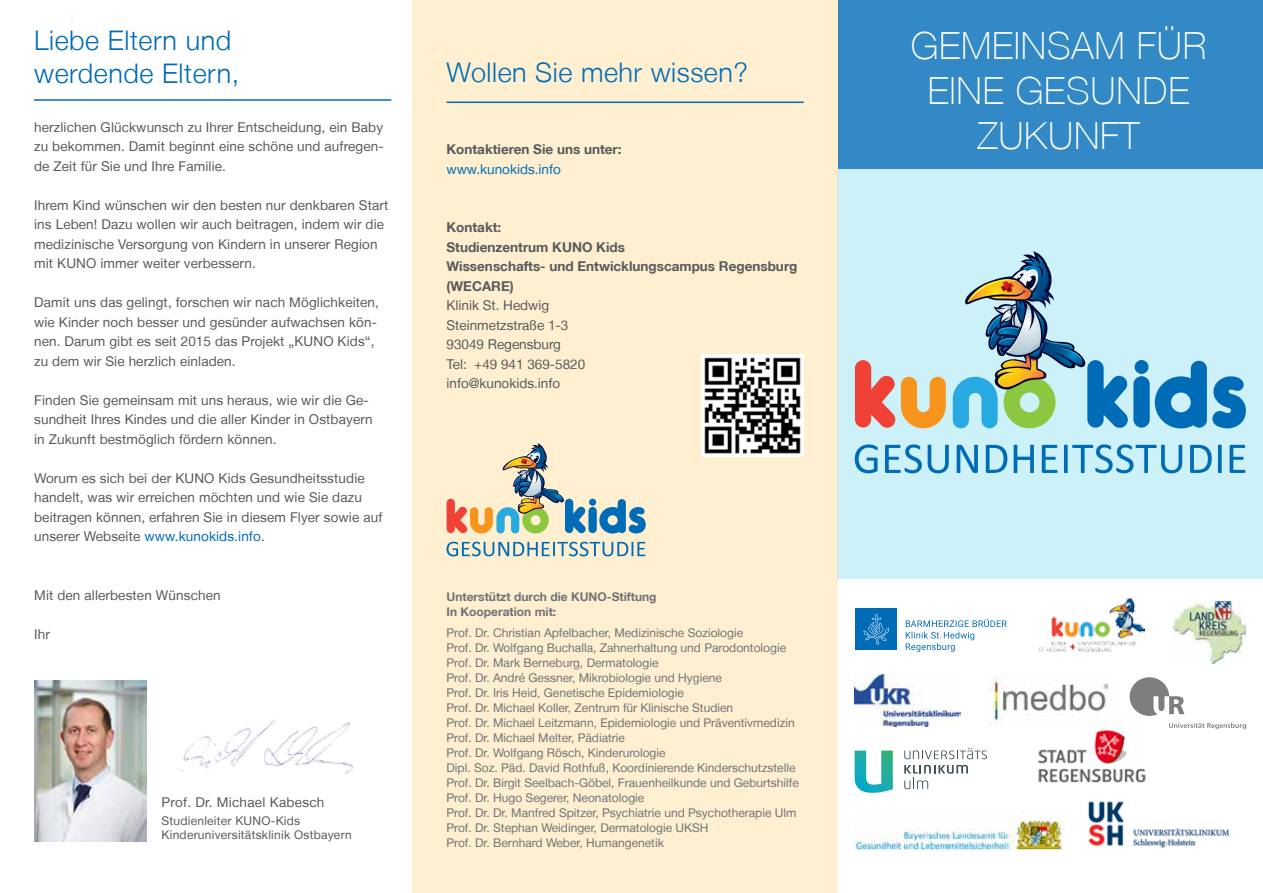
<style>
.page{position:relative;width:1263px;height:893px;background:#fff}
.page>*{position:absolute;margin:0;border:0;box-sizing:border-box;transform-origin:0 0}
.t1{font:100 37.5px/45px "Helvetica Neue LT";letter-spacing:.02em;color:#fff;text-align:center}
.t2{font:300 27px/33px "Helvetica Neue LT";letter-spacing:.02em;color:#006cb7}
.t3{font:13.5px/19.5px "Helvetica Neue LT";letter-spacing:.01em;color:#58595b}
.t4{font:700 13.5px/19.5px "Helvetica Neue LT";color:#58595b}
.t5{font:13.5px "Helvetica Neue LT";color:#006cb7}
.t6{font:12px/15px "Helvetica Neue LT";color:#717275}
.t7{font:12px/13.5px "Helvetica Neue LT";letter-spacing:.02em;color:#58595b}
.t8{font:700 12px/15px "Helvetica Neue LT";color:#717275}
.s1{color:#006cb7}
</style>
<div class="page">
<img style="left:1038px;top:677px;width:123px;height:106px">
<div style="left:838px;top:169px;width:425px;height:409px;background:#cdf1f9"></div>
<div style="left:412px;top:0;width:426px;height:893px;background:#feefd1"></div>
<div style="left:838px;top:0;width:425px;height:169px;background:#3389c5"></div>
<img style="left:1039px;top:597px;width:105px;height:54px">
<hr style="left:446px;top:102px;width:358px;height:1px;background:#006cb7">
<svg style="left:855px;top:444px;width:23px;height:29px"></svg>
<svg style="left:885px;top:444px;width:64px;height:29px"></svg>
<svg style="left:957px;top:445px;width:21px;height:28px"></svg>
<svg style="left:986px;top:445px;width:21px;height:28px"></svg>
<svg style="left:1014px;top:445px;width:20px;height:28px"></svg>
<svg style="left:1042px;top:445px;width:15px;height:28px"></svg>
<svg style="left:1064px;top:444px;width:118px;height:29px"></svg>
<svg style="left:1190px;top:445px;width:22px;height:28px"></svg>
<svg style="left:1218px;top:445px;width:4px;height:28px"></svg>
<svg style="left:1229px;top:445px;width:16px;height:28px"></svg>
<svg style="left:855px;top:360px;width:91px;height:69px"></svg>
<svg style="left:953px;top:251px;width:293px;height:178px"></svg>
<img style="left:855px;top:674px;width:105px;height:52px">
<div style="left:1129px;top:677px;width:40px;height:39px;background:#7c7e7f;border-radius:50%"></div>
<svg style="left:1153px;top:696px;width:31px;height:19px"></svg>
<svg style="left:1169px;top:723px;width:77px;height:6px"></svg>
<img style="left:702px;top:354px;width:102px;height:102px">
<svg style="left:446px;top:542px;width:199px;height:14px"></svg>
<svg style="left:447px;top:443px;width:199px;height:91px"></svg>
<hr style="left:34px;top:99px;width:357px;height:2px;background:#006cb7">
<img style="left:34px;top:681px;width:113px;height:161px">
<img style="left:178px;top:719px;width:175px;height:55px">
<img style="left:1088px;top:801px;width:142px;height:47px">
<img style="left:1173px;top:601px;width:73px;height:63px">
<div style="left:855px;top:609px;width:42px;height:41px;background:#006cb7"></div>
<svg style="left:863px;top:614px;width:26px;height:31px"></svg>
<svg style="left:906px;top:619px;width:101px;height:33px"></svg>
<svg style="left:904px;top:748px;width:83px;height:11px"></svg>
<svg style="left:904px;top:765px;width:64px;height:24px"></svg>
<svg style="left:855px;top:750px;width:38px;height:43px"></svg>
<img style="left:988px;top:675px;width:127px;height:50px">
<img style="left:855px;top:811px;width:208px;height:38px">
<h2 class="t2" style="left:34px;top:24px;width:207px">Liebe Eltern und werdende Eltern,</h2>
<p class="t3" style="left:34px;top:117px;width:351px;text-align:justify">herzlichen Glückwunsch zu Ihrer Entscheidung, ein Baby zu bekommen. Damit beginnt eine schöne und aufregen&shy;de Zeit für Sie und Ihre Familie.</p>
<p class="t3" style="left:34px;top:195px;width:356px">Ihrem Kind wünschen wir den besten nur denkbaren Start ins Leben! Dazu wollen wir auch beitragen, indem wir die medizinische Versorgung von Kindern in unserer Region mit KUNO immer weiter verbessern.</p>
<p class="t3" style="left:34px;top:292px;width:346px">Damit uns das gelingt, forschen wir nach Möglichkeiten, wie Kinder noch besser und gesünder aufwachsen kön&shy;nen. Darum gibt es seit 2015 das Projekt „KUNO Kids“, zu dem wir Sie herzlich einladen.</p>
<p class="t3" style="left:34px;top:390px;width:340px">Finden Sie gemeinsam mit uns heraus, wie wir die Ge&shy;sundheit Ihres Kindes und die aller Kinder in Ostbayern in Zukunft bestmöglich fördern können.</p>
<p class="t3" style="left:34px;top:468px;width:350px">Worum es sich bei der KUNO Kids Gesundheitsstudie handelt, was wir erreichen möchten und wie Sie dazu beitragen können, erfahren Sie in diesem Flyer sowie auf unserer Webseite <span class="s1">www.kunokids.info</span>.</p>
<p class="t3" style="left:34px;top:585px;width:188px">Mit den allerbesten Wünschen</p>
<p class="t3" style="left:34px;top:624px;width:17px">Ihr</p>
<p class="t3" style="left:162px;top:793px;width:164px">Prof. Dr. Michael Kabesch</p>
<p class="t7" style="left:162px;top:814px;width:192px">Studienleiter KUNO-Kids<br>Kinderuniversitätsklinik Ostbayern</p>
<h2 class="t2" style="left:446px;top:56px;width:303px">Wollen Sie mehr wissen?</h2>
<p class="t4" style="left:446px;top:139px;width:177px">Kontaktieren Sie uns unter:</p>
<p class="t5" style="left:446px;top:161px;width:116px">www.kunokids.info</p>
<p class="t4" style="left:446px;top:217px;width:352px">Kontakt:<br>Studienzentrum KUNO Kids<br>Wissenschafts- und Entwicklungscampus Regensburg (WECARE)</p>
<p class="t3" style="left:446px;top:295px;width:140px">Klinik St. Hedwig<br>Steinmetzstraße 1-3<br>93049 Regensburg<br>Tel: +49 941 369-5820 info@kunokids.info</p>
<p class="t8" style="left:446px;top:589px;width:212px">Unterstützt durch die KUNO-Stiftung<br>In Kooperation mit:</p>
<p class="t6" style="left:446px;top:625px;width:354px">Prof. Dr. Christian Apfelbacher, Medizinische Soziologie<br>Prof. Dr. Wolfgang Buchalla, Zahnerhaltung und Parodontologie Prof. Dr. Mark Berneburg, Dermatologie<br>Prof. Dr. André Gessner, Mikrobiologie und Hygiene<br>Prof. Dr. Iris Heid, Genetische Epidemiologie<br>Prof. Dr. Michael Koller, Zentrum für Klinische Studien<br>Prof. Dr. Michael Leitzmann, Epidemiologie und Präventivmedizin Prof. Dr. Michael Melter, Pädiatrie<br>Prof. Dr. Wolfgang Rösch, Kinderurologie<br>Dipl. Soz. Päd. David Rothfuß, Koordinierende Kinderschutzstelle Prof. Dr. Birgit Seelbach-Göbel, Frauenheilkunde und Geburtshilfe Prof. Dr. Hugo Segerer, Neonatologie<br>Prof. Dr. Dr. Manfred Spitzer, Psychiatrie und Psychotherapie Ulm Prof. Dr. Stephan Weidinger, Dermatologie UKSH<br>Prof. Dr. Bernhard Weber, Humangenetik</p>
<h1 class="t1" style="left:911px;top:23px;width:297px">GEMEINSAM FÜR<br>EINE GESUNDE<br>ZUKUNFT</h1>
</div>
